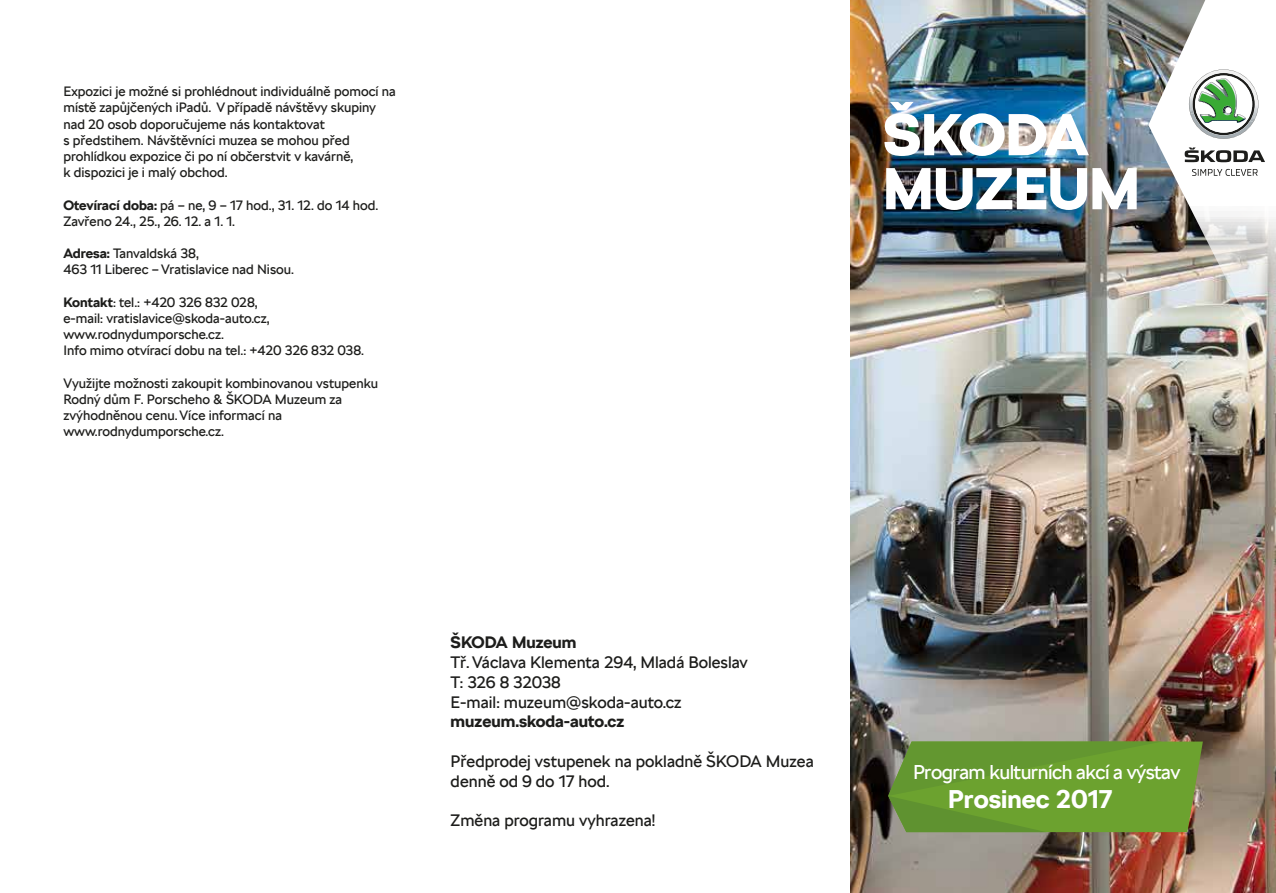
<style>
.page{position:relative;width:1276px;height:893px;background:#fff}
.page>*{position:absolute;margin:0;border:0;box-sizing:border-box;transform-origin:0 0}
.t1{font:900 58.5px/54px "SKODA Next";color:#fff}
.t2{font:700 25.5px "SKODA Next";color:#fff}
.t3{font:19.95px "SKODA Next";letter-spacing:-.03em;color:#fff}
.t4{font:16.5px/19.8px "SKODA Next";color:#1d1d1b}
.t5{font:700 16.5px "SKODA Next";color:#1d1d1b}
.t6{font:13.5px/16.2px "SKODA Next";color:#1d1d1b}
.s1{font-weight:700}
</style>
<div class="page">
<img style="left:850px;top:0;width:426px;height:893px">
<img style="left:1148px;top:0;width:128px;height:377px">
<svg style="left:1189px;top:69px;width:69px;height:70px"></svg>
<svg style="left:1184px;top:147px;width:81px;height:15px"></svg>
<svg style="left:1192px;top:169px;width:65px;height:7px"></svg>
<svg style="left:888px;top:741px;width:315px;height:91px;background:#699a32"></svg>
<p class="t6" style="left:63px;top:83px;width:334px">Expozici je možné si prohlédnout individuálně pomocí na místě zapůjčených iPadů. V případě návštěvy skupiny nad 20 osob doporučujeme nás kontaktovat<br>s předstihem. Návštěvníci muzea se mohou před prohlídkou expozice či po ní občerstvit v kavárně,<br>k dispozici je i malý obchod.</p>
<p class="t6" style="left:63px;top:197px;width:316px"><span class="s1">Otevírací doba:</span> pá – ne, 9 – 17 hod., 31. 12. do 14 hod.<br>Zavřeno 24., 25., 26. 12. a 1. 1.</p>
<p class="t6" style="left:63px;top:245px;width:232px"><span class="s1">Adresa:</span> Tanvaldská 38,<br>463 11 Liberec – Vratislavice nad Nisou.</p>
<p class="t6" style="left:63px;top:294px;width:302px"><span class="s1">Kontakt</span>: tel.: +420 326 832 028,<br>e-mail: vratislavice@skoda-auto.cz, www.rodnydumporsche.cz.<br>Info mimo otvírací dobu na tel.: +420 326 832 038.</p>
<p class="t6" style="left:63px;top:375px;width:316px">Využijte možnosti zakoupit kombinovanou vstupenku Rodný dům F. Porscheho &amp; ŠKODA Muzeum za zvýhodněnou cenu. Více informací na www.rodnydumporsche.cz.</p>
<h1 class="t1" style="left:883px;top:108px;width:258px">ŠKODA<br>MUZEUM</h1>
<p class="t5" style="left:451px;top:632px;width:127px">ŠKODA Muzeum</p>
<p class="t4" style="left:451px;top:652px;width:299px">Tř. Václava Klementa 294, Mladá Boleslav<br>T: 326 8 32038<br>E-mail: muzeum@skoda-auto.cz</p>
<p class="t5" style="left:451px;top:712px;width:175px">muzeum.skoda-auto.cz</p>
<p class="t4" style="left:451px;top:751px;width:365px">Předprodej vstupenek na pokladně ŠKODA Muzea denně od 9 do 17 hod.</p>
<p class="t4" style="left:451px;top:811px;width:206px">Změna programu vyhrazena!</p>
<h3 class="t3" style="left:913px;top:760px;width:269px">Program kulturních akcí a výstav</h3>
<h2 class="t2" style="left:948px;top:784px;width:166px">Prosinec 2017</h2>
</div>
